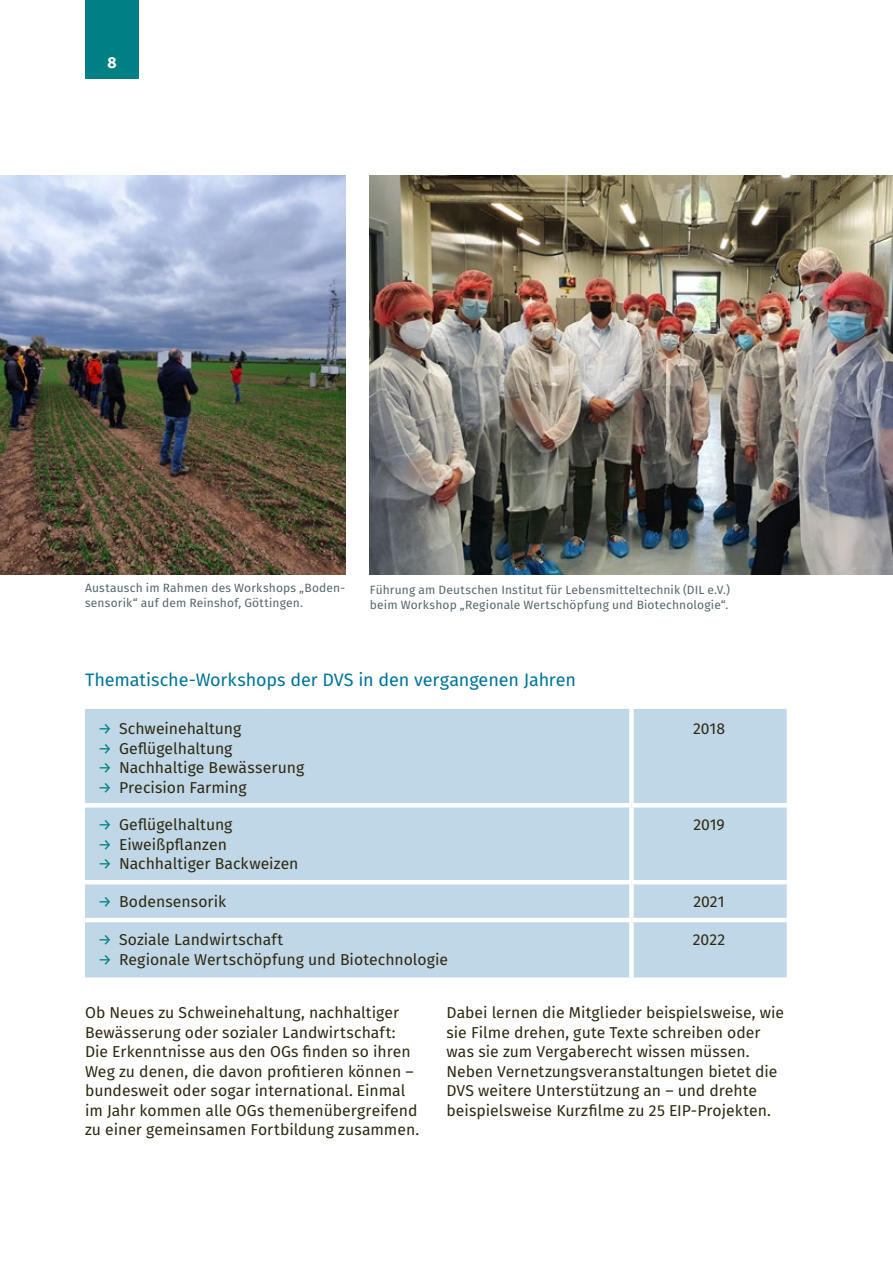
<style>
.page{position:relative;width:893px;height:1263px;background:#fff}
.page>*{position:absolute;margin:0;border:0;box-sizing:border-box;transform-origin:0 0}
.Autoren{font:18px "Fira Sans";letter-spacing:-.005em;color:#007499}
.Fließtext{font:15.75px/19.5px "Fira Sans";color:#2f2912}
.Fließtext_Aufzählung{font:15.75px "Fira Sans";color:#2f2912}
.t1{font:700 15.75px "Fira Sans";color:#fff}
.Bildunterschrift{font:12px/15px "Fira Sans";letter-spacing:.015em;color:#55676d}
.s1{color:#008084}
</style>
<div class="page">
<div style="left:85px;top:0;width:54px;height:79px;background:#008084"></div>
<div style="left:85px;top:709px;width:702px;height:268px;background:#bfd7e6"></div>
<div style="left:629px;top:709px;width:5px;height:94px;background:#fff"></div>
<hr style="left:85px;top:803px;width:546px;height:4px;background:#fff">
<hr style="left:631px;top:803px;width:156px;height:4px;background:#fff">
<div style="left:629px;top:807px;width:5px;height:73px;background:#fff"></div>
<hr style="left:85px;top:880px;width:546px;height:4px;background:#fff">
<hr style="left:631px;top:880px;width:156px;height:4px;background:#fff">
<div style="left:629px;top:884px;width:5px;height:34px;background:#fff"></div>
<hr style="left:85px;top:918px;width:546px;height:4px;background:#fff">
<hr style="left:631px;top:918px;width:156px;height:4px;background:#fff">
<div style="left:629px;top:922px;width:5px;height:55px;background:#fff"></div>
<img style="left:0;top:176px;width:345px;height:399px">
<img style="left:370px;top:176px;width:523px;height:399px">
<p class="t1" style="left:107px;top:49px;width:11px">8</p>
<p class="Bildunterschrift" style="left:85px;top:580px;width:262px">Austausch im Rahmen des Workshops „Boden&shy;sensorik“ auf dem Reinshof, Göttingen.</p>
<p class="Bildunterschrift" style="left:370px;top:582px;width:361px">Führung am Deutschen Institut für Lebensmitteltechnik (DIL e.V.) beim Workshop „Regionale Wertschöpfung und Biotechnologie“.</p>
<p class="Autoren" style="left:85px;top:666px;width:492px">Thematische-Workshops der DVS in den vergangenen Jahren</p>
<p class="Fließtext_Aufzählung" style="left:98px;top:717px;width:145px"><span class="s1">→</span> Schweinehaltung</p>
<p class="Fließtext_Aufzählung" style="left:98px;top:736px;width:136px"><span class="s1">→</span> Geflügelhaltung</p>
<p class="Fließtext_Aufzählung" style="left:98px;top:756px;width:208px"><span class="s1">→</span> Nachhaltige Bewässerung</p>
<p class="Fließtext_Aufzählung" style="left:98px;top:775px;width:150px"><span class="s1">→</span> Precision Farming</p>
<p class="Fließtext_Aufzählung" style="left:98px;top:813px;width:136px"><span class="s1">→</span> Geflügelhaltung</p>
<p class="Fließtext_Aufzählung" style="left:98px;top:832px;width:131px"><span class="s1">→</span> Eiweißpflanzen</p>
<p class="Fließtext_Aufzählung" style="left:98px;top:852px;width:202px"><span class="s1">→</span> Nachhaltiger Backweizen</p>
<p class="Fließtext" style="left:693px;top:718px;width:34px">2018</p>
<p class="Fließtext" style="left:693px;top:815px;width:33px">2019</p>
<p class="Fließtext_Aufzählung" style="left:98px;top:890px;width:130px"><span class="s1">→</span> Bodensensorik</p>
<p class="Fließtext" style="left:693px;top:892px;width:33px">2021</p>
<p class="Fließtext_Aufzählung" style="left:98px;top:928px;width:187px"><span class="s1">→</span> Soziale Landwirtschaft</p>
<p class="Fließtext_Aufzählung" style="left:98px;top:947px;width:352px"><span class="s1">→</span> Regionale Wertschöpfung und Biotechnologie</p>
<p class="Fließtext" style="left:693px;top:929px;width:34px">2022</p>
<p class="Fließtext" style="left:85px;top:1002px;width:336px">Ob Neues zu Schweinehaltung, nachhaltiger Bewässerung oder sozialer Landwirtschaft:<br>Die Erkenntnisse aus den OGs finden so ihren Weg zu denen, die davon profitieren können – bundesweit oder sogar international. Einmal im Jahr kommen alle OGs themenübergreifend zu einer gemeinsamen Fortbildung zusammen.</p>
<p class="Fließtext" style="left:446px;top:1002px;width:339px">Dabei lernen die Mitglieder beispielsweise, wie sie Filme drehen, gute Texte schreiben oder was sie zum Vergaberecht wissen müssen.<br>Neben Vernetzungsveranstaltungen bietet die DVS weitere Unterstützung an – und drehte beispielsweise Kurzfilme zu 25 EIP-Projekten.</p>
</div>
